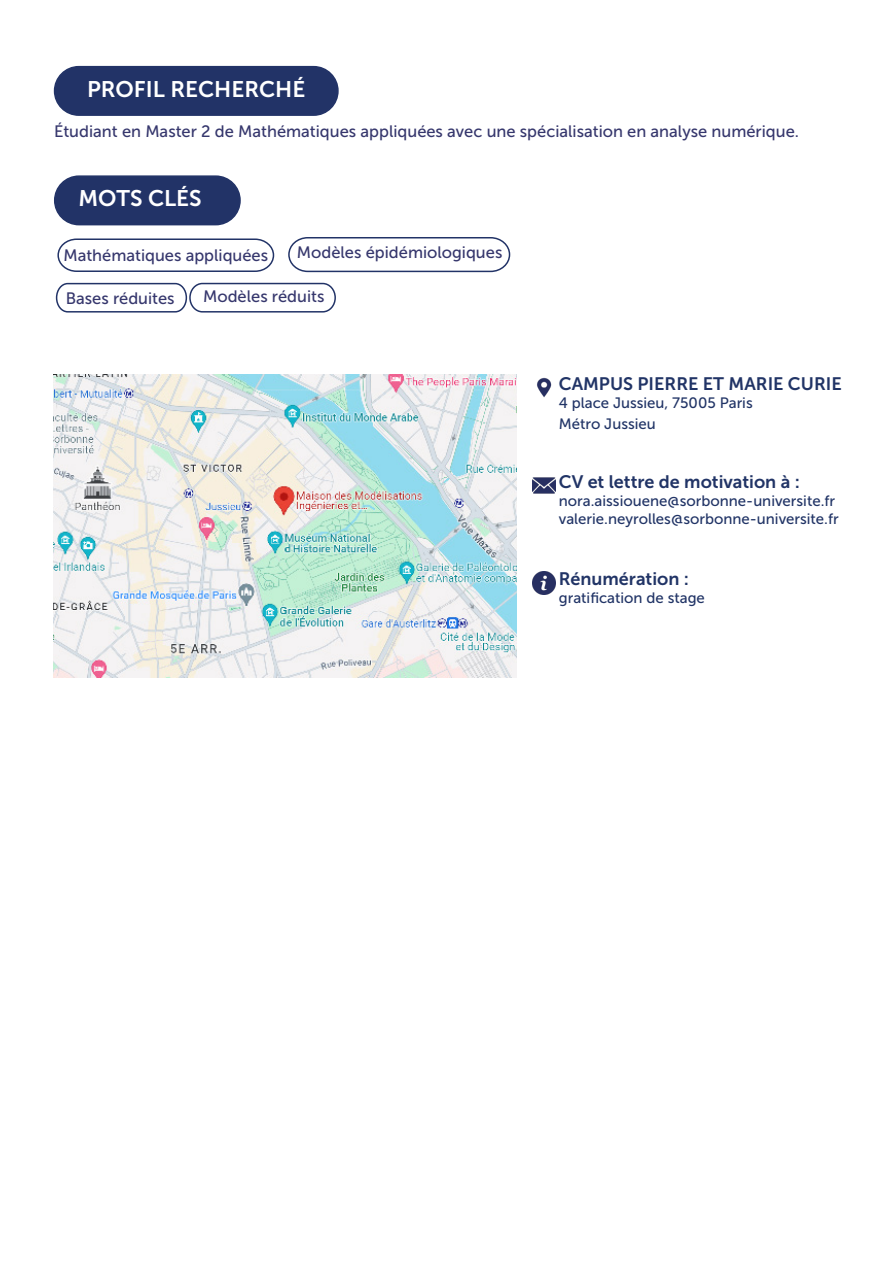
<style>
.page{position:relative;width:893px;height:1263px;background:#fff}
.page>*{position:absolute;margin:0;border:0;box-sizing:border-box;transform-origin:0 0}
.t1{font:22.5px "Museo Sans 700";color:#fff}
.t2{font:18px "Museo Sans 700";color:#213466}
.t3{font:16.5px "Museo Sans 500";color:#36376d}
.t4{font:15px/18px "Museo Sans 500";color:#213466}
</style>
<div class="page">
<img style="left:54px;top:374px;width:462px;height:303px">
<img style="left:537px;top:377px;width:15px;height:21px">
<img style="left:532px;top:572px;width:24px;height:22px">
<img style="left:533px;top:477px;width:22px;height:17px">
<div style="left:55px;top:176px;width:185px;height:49px;background:#223367;border-radius:24px"></div>
<div style="left:54px;top:175px;width:187px;height:50px;border:2px solid #223367;border-radius:24px"></div>
<svg style="left:57px;top:238px;width:218px;height:34px"></svg>
<svg style="left:288px;top:237px;width:223px;height:36px"></svg>
<svg style="left:55px;top:282px;width:281px;height:31px"></svg>
<div style="left:55px;top:67px;width:283px;height:48px;background:#223367;border-radius:24px"></div>
<div style="left:54px;top:66px;width:285px;height:50px;border:2px solid #223367;border-radius:24px"></div>
<p class="t1" style="left:87px;top:77px;width:220px">PROFIL RECHERCHÉ</p>
<p class="t3" style="left:54px;top:122px;width:746px">Étudiant en Master 2 de Mathématiques appliquées avec une spécialisation en analyse numérique.</p>
<p class="t1" style="left:78px;top:186px;width:125px">MOTS CLÉS</p>
<p class="t3" style="left:63px;top:246px;width:206px">Mathématiques appliquées</p>
<p class="t3" style="left:297px;top:243px;width:207px">Modèles épidémiologiques</p>
<p class="t3" style="left:66px;top:289px;width:110px">Bases réduites</p>
<p class="t3" style="left:203px;top:287px;width:123px">Modèles réduits</p>
<p class="t2" style="left:559px;top:374px;width:284px">CAMPUS PIERRE ET MARIE CURIE</p>
<p class="t4" style="left:559px;top:394px;width:195px">4 place Jussieu, 75005 Paris</p>
<p class="t4" style="left:559px;top:415px;width:98px">Métro Jussieu</p>
<p class="t2" style="left:559px;top:471px;width:243px">CV et lettre de motivation à :</p>
<p class="t4" style="left:559px;top:491px;width:281px">nora.aissiouene@sorbonne-universite.fr valerie.neyrolles@sorbonne-universite.fr</p>
<p class="t2" style="left:559px;top:569px;width:132px">Rénumération :</p>
<p class="t4" style="left:559px;top:589px;width:148px">gratification de stage</p>
</div>
